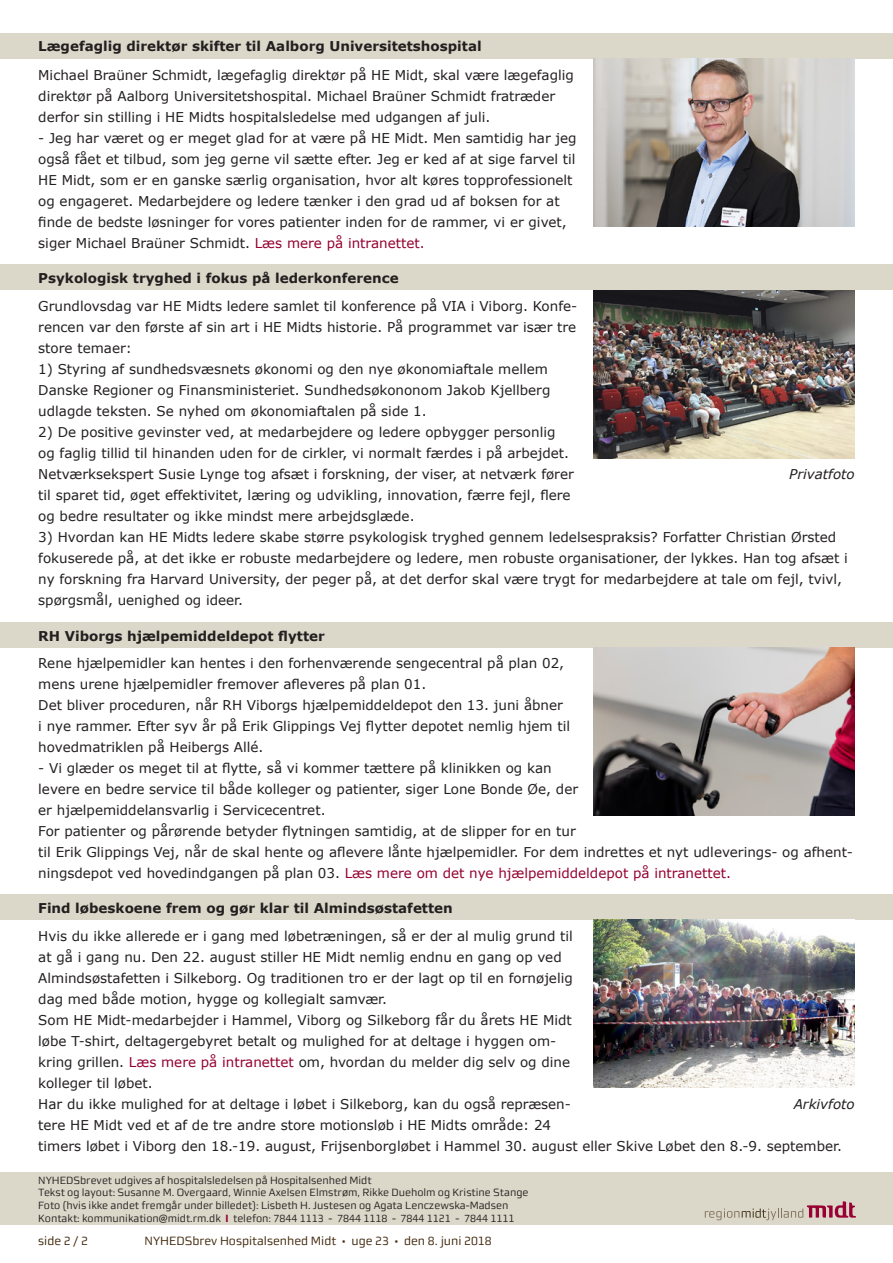
<style>
.page{position:relative;width:893px;height:1263px;background:#fff}
.page>*{position:absolute;margin:0;border:0;box-sizing:border-box;transform-origin:0 0}
.brod{font:13.5px/21px "Verdana";color:#231f20}
.overskrift{font:700 13.5px "Verdana";color:#231f20}
.billede{font:italic 13.5px "Verdana";color:#231f20}
.t1{font:12px "midtsans";color:#3d2408}
.t2{font:10.5px/12.6px "midtsans";color:#231f20}
.s1{color:#940130}
.s2{font-weight:700;color:#940130}
</style>
<div class="page">
<div style="left:0;top:1172px;width:893px;height:53px;background:#dcd8c9"></div>
<svg style="left:705px;top:1201px;width:151px;height:19px"></svg>
<div style="left:0;top:265px;width:893px;height:25px;background:#dcd8c9"></div>
<div style="left:0;top:33px;width:893px;height:25px;background:#dcd8c9"></div>
<div style="left:0;top:622px;width:893px;height:26px;background:#dcd8c9"></div>
<img style="left:594px;top:58px;width:261px;height:168px">
<img style="left:594px;top:290px;width:261px;height:168px">
<img style="left:594px;top:647px;width:261px;height:168px">
<div style="left:0;top:894px;width:893px;height:26px;background:#dcd8c9"></div>
<img style="left:594px;top:920px;width:261px;height:168px">
<p class="overskrift" style="left:38px;top:37px;width:445px">Lægefaglig direktør skifter til Aalborg Universitetshospital</p>
<p class="brod" style="left:38px;top:65px;width:537px">Michael Braüner Schmidt, lægefaglig direktør på HE Midt, skal være lægefaglig direktør på Aalborg Universitetshospital. Michael Braüner Schmidt fratræder derfor sin stilling i HE Midts hospitalsledelse med udgangen af juli.</p>
<p class="brod" style="left:38px;top:128px;width:540px">- Jeg har været og er meget glad for at være på HE Midt. Men samtidig har jeg også fået et tilbud, som jeg gerne vil sætte efter. Jeg er ked af at sige farvel til HE Midt, som er en ganske særlig organisation, hvor alt køres topprofessionelt og engageret. Medarbejdere og ledere tænker i den grad ud af boksen for at finde de bedste løsninger for vores patienter inden for de rammer, vi er givet, siger Michael Braüner Schmidt. <span class="s1">Læs mere på intranettet.</span></p>
<p class="overskrift" style="left:38px;top:269px;width:362px">Psykologisk tryghed i fokus på lederkonference</p>
<p class="brod" style="left:38px;top:296px;width:540px;text-align:justify">Grundlovsdag var HE Midts ledere samlet til konference på VIA i Viborg. Konfe&shy;rencen var den første af sin art i HE Midts historie. På programmet var især tre store temaer:</p>
<p class="brod" style="left:38px;top:359px;width:514px">1) Styring af sundhedsvæsnets økonomi og den nye økonomiaftale mellem<br>Danske Regioner og Finansministeriet. Sundhedsøkononom Jakob Kjellberg udlagde teksten. Se nyhed om økonomiaftalen på side 1.</p>
<p class="brod" style="left:38px;top:422px;width:537px">2) De positive gevinster ved, at medarbejdere og ledere opbygger personlig og faglig tillid til hinanden uden for de cirkler, vi normalt færdes i på arbejdet.<br>Netværksekspert Susie Lynge tog afsæt i forskning, der viser, at netværk fører til sparet tid, øget effektivitet, læring og udvikling, innovation, færre fejl, flere og bedre resultater og ikke mindst mere arbejdsglæde.</p>
<p class="brod" style="left:38px;top:527px;width:811px">3) Hvordan kan HE Midts ledere skabe større psykologisk tryghed gennem ledelsespraksis? Forfatter Christian Ørsted fokuserede på, at det ikke er robuste medarbejdere og ledere, men robuste organisationer, der lykkes. Han tog afsæt i ny forskning fra Harvard University, der peger på, at det derfor skal være trygt for medarbejdere at tale om fejl, tvivl, spørgsmål, uenighed og ideer.</p>
<p class="billede" style="left:789px;top:465px;width:67px">Privatfoto</p>
<p class="overskrift" style="left:38px;top:626px;width:288px">RH Viborgs hjælpemiddeldepot flytter</p>
<p class="brod" style="left:38px;top:653px;width:527px">Rene hjælpemidler kan hentes i den forhenværende sengecentral på plan 02, mens urene hjælpemidler fremover afleveres på plan 01.</p>
<p class="brod" style="left:38px;top:695px;width:533px">Det bliver proceduren, når RH Viborgs hjælpemiddeldepot den 13. juni åbner<br>i nye rammer. Efter syv år på Erik Glippings Vej flytter depotet nemlig hjem til hovedmatriklen på Heibergs Allé.</p>
<p class="brod" style="left:38px;top:758px;width:541px">- Vi glæder os meget til at flytte, så vi kommer tættere på klinikken og kan levere en bedre service til både kolleger og patienter, siger Lone Bonde Øe, der er hjælpemiddelansvarlig i Servicecentret.</p>
<p class="brod" style="left:38px;top:821px;width:816px">For patienter og pårørende betyder flytningen samtidig, at de slipper for en tur<br>til Erik Glippings Vej, når de skal hente og aflevere lånte hjælpemidler. For dem indrettes et nyt udleverings- og afhent&shy;ningsdepot ved hovedindgangen på plan 03. <span class="s1">Læs mere om det nye hjælpemiddeldepot på intranettet.</span></p>
<p class="overskrift" style="left:38px;top:898px;width:416px">Find løbeskoene frem og gør klar til Almindsøstafetten</p>
<p class="brod" style="left:38px;top:926px;width:536px">Hvis du ikke allerede er i gang med løbetræningen, så er der al mulig grund til at gå i gang nu. Den 22. august stiller HE Midt nemlig endnu en gang op ved Almindsøstafetten i Silkeborg. Og traditionen tro er der lagt op til en fornøjelig dag med både motion, hygge og kollegialt samvær.</p>
<p class="brod" style="left:38px;top:1010px;width:535px">Som HE Midt-medarbejder i Hammel, Viborg og Silkeborg får du årets HE Midt løbe T-shirt, deltagergebyret betalt og mulighed for at deltage i hyggen om&shy;kring grillen. <span class="s1">Læs mere på intranettet</span> om, hvordan du melder dig selv og dine kolleger til løbet.</p>
<p class="brod" style="left:38px;top:1094px;width:805px">Har du ikke mulighed for at deltage i løbet i Silkeborg, kan du også repræsen-<br>tere HE Midt ved et af de tre andre store motionsløb i HE Midts område: 24<br>timers løbet i Viborg den 18.-19. august, Frijsenborgløbet i Hammel 30. august eller Skive Løbet den 8.-9. september.</p>
<p class="billede" style="left:794px;top:1095px;width:63px">Arkivfoto</p>
<p class="t2" style="left:38px;top:1174px;width:492px">NYHEDSbrevet udgives af hospitalsledelsen på Hospitalsenhed Midt<br>Tekst og layout: Susanne M. Overgaard, Winnie Axelsen Elmstrøm, Rikke Dueholm og Kristine Stange Foto (hvis ikke andet fremgår under billedet): Lisbeth H. Justesen og Agata Lenczewska-Madsen Kontakt: kommunikation@midt.rm.dk <span class="s2">I</span> telefon: 7844 1113 - 7844 1118 - 7844 1121 - 7844 1111</p>
<p class="t1" style="left:145px;top:1234px;width:349px">NYHEDSbrev Hospitalsenhed Midt • uge 23 • den 8. juni 2018</p>
<p class="t1" style="left:38px;top:1234px;width:51px">side 2 / 2</p>
</div>
